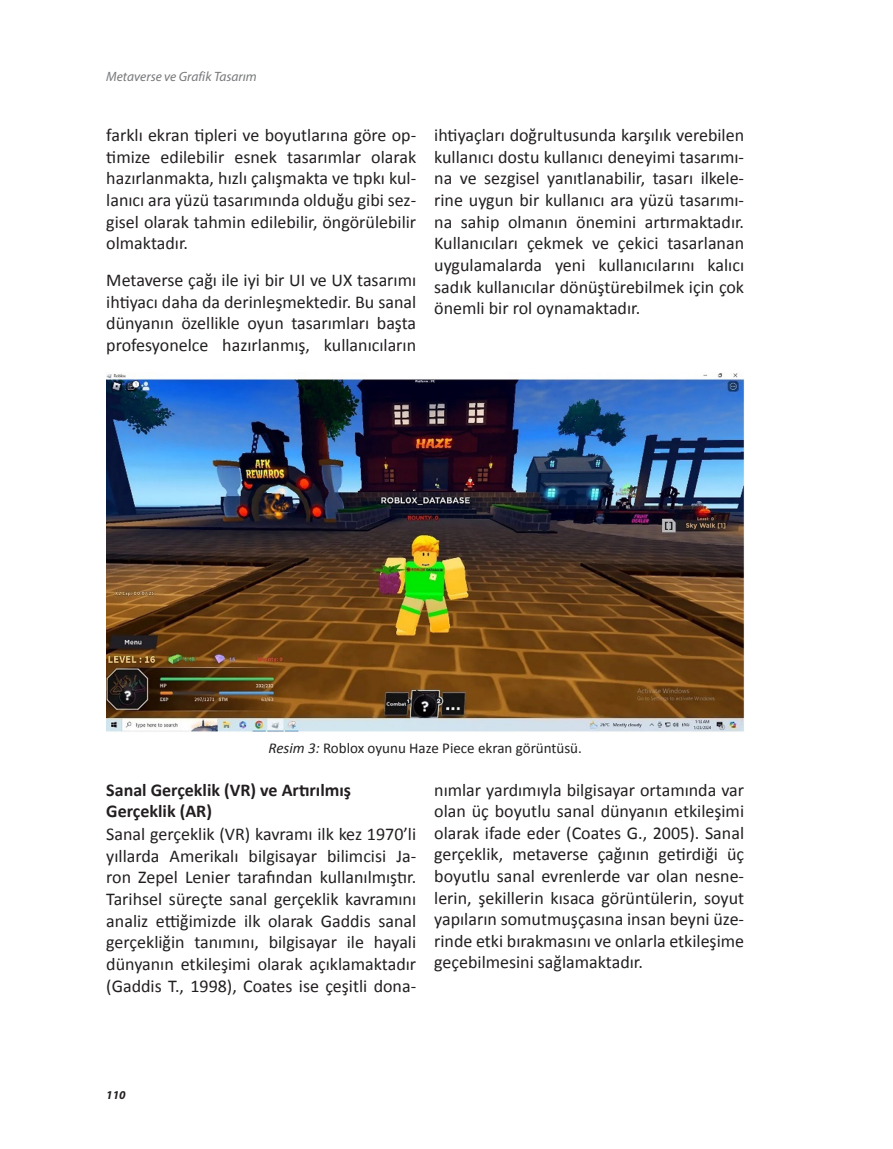
<style>
.page{position:relative;width:893px;height:1149px;background:#fff}
.page>*{position:absolute;margin:0;border:0;box-sizing:border-box;transform-origin:0 0}
.t1{font:18px/21.6px "Calibri";color:#231f20;text-align:justify}
.t2{font:700 18px "Calibri";color:#231f20}
.t3{font:15px "Calibri";color:#231f20}
.t4{font:italic 13.5px "Myriad Pro";color:#76787b}
.t5{font:italic 700 12px "Myriad Pro";color:#231f20}
.s1{font-style:italic}
</style>
<div class="page">
<img style="left:106px;top:373px;width:638px;height:358px">
<p class="t4" style="left:106px;top:68px;width:152px">Metaverse ve Grafik Tasarım</p>
<p class="t1" style="left:106px;top:124px;width:311px">farklı ekran tipleri ve boyutlarına göre op&shy;timize edilebilir esnek tasarımlar olarak hazırlanmakta, hızlı çalışmakta ve tıpkı kul&shy;lanıcı ara yüzü tasarımında olduğu gibi sez&shy;gisel olarak tahmin edilebilir, öngörülebilir olmaktadır.</p>
<p class="t1" style="left:106px;top:268px;width:311px">Metaverse çağı ile iyi bir UI ve UX tasarımı ihtiyacı daha da derinleşmektedir. Bu sanal dünyanın özellikle oyun tasarımları başta profesyonelce hazırlanmış, kullanıcıların</p>
<p class="t1" style="left:434px;top:124px;width:311px">ihtiyaçları doğrultusunda karşılık verebilen kullanıcı dostu kullanıcı deneyimi tasarımı&shy;na ve sezgisel yanıtlanabilir, tasarı ilkele&shy;rine uygun bir kullanıcı ara yüzü tasarımı&shy;na sahip olmanın önemini artırmaktadır.<br>Kullanıcıları çekmek ve çekici tasarlanan uygulamalarda yeni kullanıcılarını kalıcı sadık kullanıcılar dönüştürebilmek için çok önemli bir rol oynamaktadır.</p>
<p class="t3" style="left:268px;top:736px;width:315px"><span class="s1">Resim 3:</span> Roblox oyunu Haze Piece ekran görüntüsü.</p>
<p class="t2" style="left:106px;top:776px;width:246px">Sanal Gerçeklik (VR) ve Artırılmış</p>
<p class="t2" style="left:106px;top:798px;width:107px">Gerçeklik (AR)</p>
<p class="t1" style="left:106px;top:822px;width:311px">Sanal gerçeklik (VR) kavramı ilk kez 1970’li yıllarda Amerikalı bilgisayar bilimcisi Ja&shy;ron Zepel Lenier tarafından kullanılmıştır.<br>Tarihsel süreçte sanal gerçeklik kavramını analiz ettiğimizde ilk olarak Gaddis sanal gerçekliğin tanımını, bilgisayar ile hayali dünyanın etkileşimi olarak açıklamaktadır (Gaddis T., 1998), Coates ise çeşitli dona-</p>
<p class="t1" style="left:434px;top:778px;width:311px">nımlar yardımıyla bilgisayar ortamında var olan üç boyutlu sanal dünyanın etkileşimi olarak ifade eder (Coates G., 2005). Sanal gerçeklik, metaverse çağının getirdiği üç boyutlu sanal evrenlerde var olan nesne&shy;lerin, şekillerin kısaca görüntülerin, soyut yapıların somutmuşçasına insan beyni üze&shy;rinde etki bırakmasını ve onlarla etkileşime geçebilmesini sağlamaktadır.</p>
<p class="t5" style="left:106px;top:1086px;width:21px">110</p>
</div>
